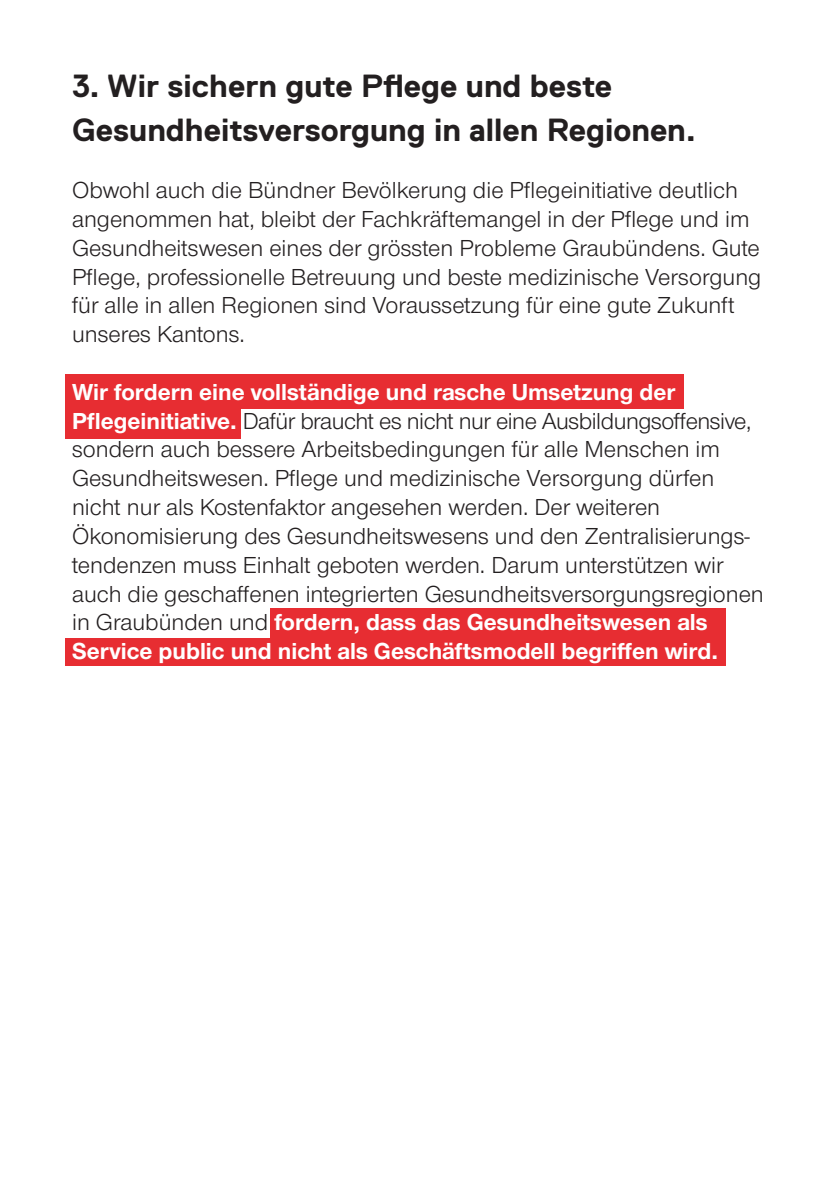
<style>
.page{position:relative;width:840px;height:1191px;background:#fff}
.page>*{position:absolute;margin:0;border:0;box-sizing:border-box;transform-origin:0 0}
.t1{font:700 32px "Replica";color:#231f20}
.t2{font:24px/28.8px "Nimbus San Nov";color:#231f20}
.t3{font:700 24px "Nimbus San Nov";color:#fff}
.s1{font-weight:700;color:#fff}
</style>
<div class="page">
<div style="left:65px;top:374px;width:618px;height:34px;background:#e72d32"></div>
<div style="left:270px;top:608px;width:455px;height:32px;background:#e72d32"></div>
<div style="left:65px;top:638px;width:660px;height:27px;background:#e72d32"></div>
<div style="left:65px;top:405px;width:175px;height:34px;background:#e72d32"></div>
<p class="t1" style="left:72px;top:68px;width:541px">3. Wir sichern gute Pflege und beste</p>
<p class="t1" style="left:72px;top:112px;width:625px">Gesundheitsversorgung in allen Regionen.</p>
<p class="t2" style="left:72px;top:176px;width:690px">Obwohl auch die Bündner Bevölkerung die Pflegeinitiative deutlich angenommen hat, bleibt der Fachkräftemangel in der Pflege und im Gesundheitswesen eines der grössten Probleme Graubündens. Gute Pflege, professionelle Betreuung und beste medizinische Versorgung für alle in allen Regionen sind Voraussetzung für eine gute Zukunft unseres Kantons.</p>
<p class="t2" style="left:72px;top:378px;width:680px"><span class="s1">Wir fordern eine vollständige und rasche Umsetzung der<br>Pflegeinitiative.</span> Dafür braucht es nicht nur eine Ausbildungsoffensive, sondern auch bessere Arbeitsbedingungen für alle Menschen im</p>
<p class="t2" style="left:72px;top:464px;width:679px">Gesundheitswesen. Pflege und medizinische Versorgung dürfen nicht nur als Kostenfaktor angesehen werden. Der weiteren<br>Ökonomisierung des Gesundheitswesens und den Zentralisierungs-</p>
<p class="t2" style="left:72px;top:550px;width:692px">tendenzen muss Einhalt geboten werden. Darum unterstützen wir auch die geschaffenen integrierten Gesundheitsversorgungsregionen in Graubünden und <span class="s1">fordern, dass das Gesundheitswesen als</span></p>
<p class="t3" style="left:72px;top:637px;width:647px">Service public und nicht als Geschäftsmodell begriffen wird.</p>
</div>
